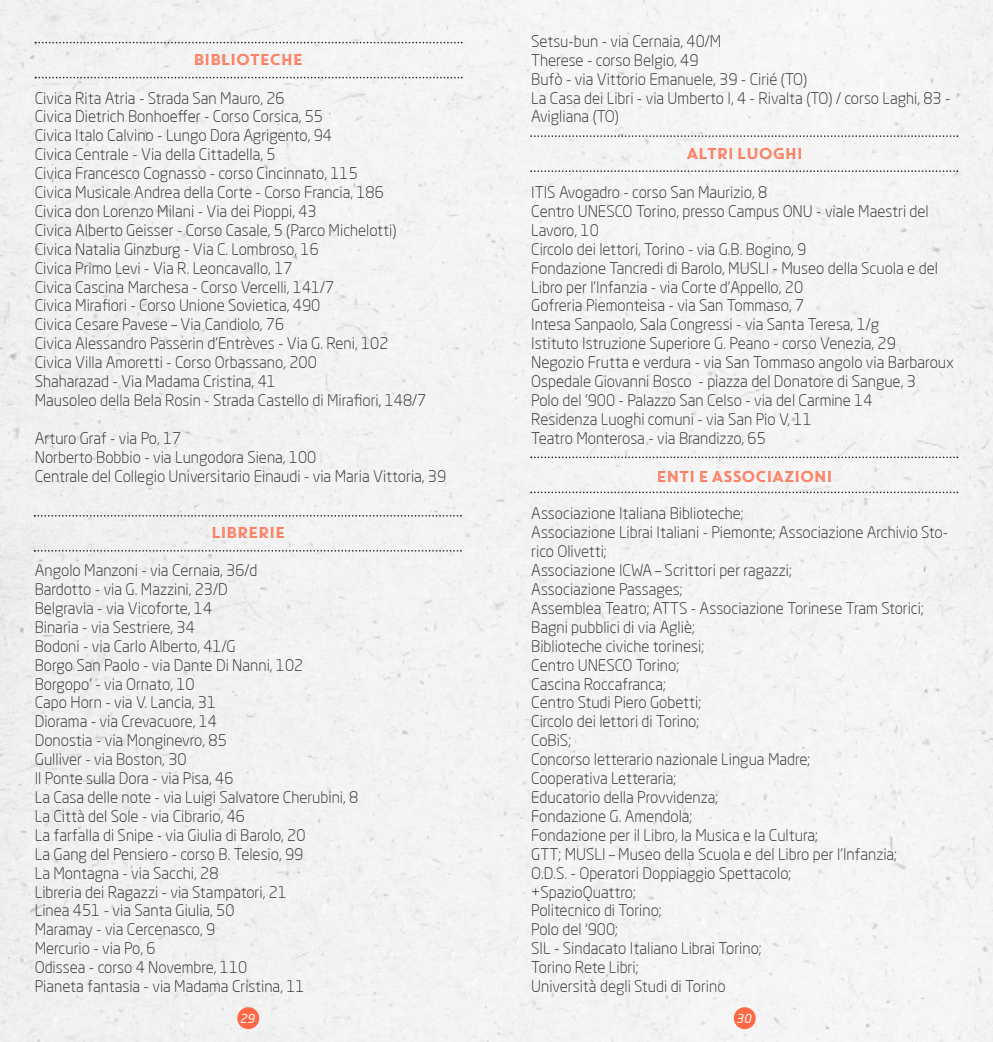
<style>
.page{position:relative;width:993px;height:1042px;background:#fff}
.page>*{position:absolute;margin:0;border:0;box-sizing:border-box;transform-origin:0 0}
.t1{font:300 15.75px/18.9px "Neo Sans Pro";color:#272627}
.t2{font:15.75px "Core Circus 2 D In";letter-spacing:-.15em;color:#ff6845}
.t3{font:italic 12.25px "Neo Sans Pro";color:#fff}
</style>
<div class="page">
<div style="left:0;top:0;width:992px;height:1042px;background:#f3f3f3"></div>
<div style="left:733px;top:1007px;width:22px;height:22px;background:#ff6845;border-radius:50%"></div>
<svg style="left:530px;top:456px;width:427px;height:2px"></svg>
<svg style="left:530px;top:491px;width:427px;height:2px"></svg>
<svg style="left:530px;top:135px;width:427px;height:2px"></svg>
<svg style="left:530px;top:170px;width:427px;height:2px"></svg>
<div style="left:237px;top:1007px;width:22px;height:22px;background:#ff6845;border-radius:50%"></div>
<svg style="left:35px;top:42px;width:427px;height:1px"></svg>
<svg style="left:35px;top:77px;width:427px;height:1px"></svg>
<svg style="left:34px;top:515px;width:427px;height:2px"></svg>
<svg style="left:34px;top:550px;width:427px;height:2px"></svg>
<p class="t2" style="left:192px;top:50px;width:113px">BIBLIOTECHE</p>
<p class="t1" style="left:35px;top:90px;width:393px">Civica Rita Atria - Strada San Mauro, 26<br>Civica Dietrich Bonhoeffer - Corso Corsica, 55<br>Civica Italo Calvino - Lungo Dora Agrigento, 94<br>Civica Centrale - Via della Cittadella, 5<br>Civica Francesco Cognasso - corso Cincinnato, 115<br>Civica Musicale Andrea della Corte - Corso Francia, 186<br>Civica don Lorenzo Milani - Via dei Pioppi, 43<br>Civica Alberto Geisser - Corso Casale, 5 (Parco Michelotti)<br>Civica Natalia Ginzburg - Via C. Lombroso, 16<br>Civica Primo Levi - Via R. Leoncavallo, 17<br>Civica Cascina Marchesa - Corso Vercelli, 141/7<br>Civica Mirafiori - Corso Unione Sovietica, 490<br>Civica Cesare Pavese – Via Candiolo, 76<br>Civica Alessandro Passerin d’Entrèves - Via G. Reni, 102<br>Civica Villa Amoretti - Corso Orbassano, 200<br>Shaharazad - Via Madama Cristina, 41<br>Mausoleo della Bela Rosin - Strada Castello di Mirafiori, 148/7</p>
<p class="t1" style="left:35px;top:430px;width:413px">Arturo Graf - via Po, 17<br>Norberto Bobbio - via Lungodora Siena, 100<br>Centrale del Collegio Universitario Einaudi - via Maria Vittoria, 39</p>
<p class="t2" style="left:210px;top:524px;width:78px">LIBRERIE</p>
<p class="t1" style="left:35px;top:562px;width:325px">Angolo Manzoni - via Cernaia, 36/d<br>Bardotto - via G. Mazzini, 23/D<br>Belgravia - via Vicoforte, 14<br>Binaria - via Sestriere, 34<br>Bodoni - via Carlo Alberto, 41/G<br>Borgo San Paolo - via Dante Di Nanni, 102<br>Borgopo’ - via Ornato, 10<br>Capo Horn - via V. Lancia, 31<br>Diorama - via Crevacuore, 14<br>Donostia - via Monginevro, 85<br>Gulliver - via Boston, 30<br>Il Ponte sulla Dora - via Pisa, 46<br>La Casa delle note - via Luigi Salvatore Cherubini, 8<br>La Città del Sole - via Cibrario, 46<br>La farfalla di Snipe - via Giulia di Barolo, 20<br>La Gang del Pensiero - corso B. Telesio, 99<br>La Montagna - via Sacchi, 28<br>Libreria dei Ragazzi - via Stampatori, 21<br>Linea 451 - via Santa Giulia, 50<br>Maramay - via Cercenasco, 9<br>Mercurio - via Po, 6<br>Odissea - corso 4 Novembre, 110<br>Pianeta fantasia - via Madama Cristina, 11</p>
<p class="t3" style="left:240px;top:1013px;width:16px">29</p>
<p class="t1" style="left:531px;top:33px;width:420px">Setsu-bun - via Cernaia, 40/M<br>Therese - corso Belgio, 49<br>Bufò - via Vittorio Emanuele, 39 - Cirié (TO)<br>La Casa dei Libri - via Umberto I, 4 - Rivalta (TO) / corso Laghi, 83 - Avigliana (TO)</p>
<p class="t2" style="left:685px;top:145px;width:120px">ALTRI LUOGHI</p>
<p class="t1" style="left:531px;top:184px;width:424px">ITIS Avogadro - corso San Maurizio, 8<br>Centro UNESCO Torino, presso Campus ONU - viale Maestri del Lavoro, 10<br>Circolo dei lettori, Torino - via G.B. Bogino, 9<br>Fondazione Tancredi di Barolo, MUSLI - Museo della Scuola e del Libro per l’Infanzia - via Corte d'Appello, 20<br>Gofreria Piemonteisa - via San Tommaso, 7<br>Intesa Sanpaolo, Sala Congressi - via Santa Teresa, 1/g<br>Istituto Istruzione Superiore G. Peano - corso Venezia, 29<br>Negozio Frutta e verdura - via San Tommaso angolo via Barbaroux Ospedale Giovanni Bosco - piazza del Donatore di Sangue, 3<br>Polo del '900 - Palazzo San Celso - via del Carmine 14<br>Residenza Luoghi comuni - via San Pio V, 11<br>Teatro Monterosa - via Brandizzo, 65</p>
<p class="t2" style="left:655px;top:467px;width:180px">ENTI E ASSOCIAZIONI</p>
<p class="t1" style="left:531px;top:506px;width:418px">Associazione Italiana Biblioteche;<br>Associazione Librai Italiani - Piemonte; Associazione Archivio Sto&shy;rico Olivetti;<br>Associazione ICWA – Scrittori per ragazzi;<br>Associazione Passages;<br>Assemblea Teatro; ATTS - Associazione Torinese Tram Storici;<br>Bagni pubblici di via Agliè;<br>Biblioteche civiche torinesi;<br>Centro UNESCO Torino;<br>Cascina Roccafranca;<br>Centro Studi Piero Gobetti;<br>Circolo dei lettori di Torino;<br>CoBiS;<br>Concorso letterario nazionale Lingua Madre;<br>Cooperativa Letteraria;<br>Educatorio della Provvidenza;<br>Fondazione G. Amendola;<br>Fondazione per il Libro, la Musica e la Cultura;<br>GTT; MUSLI – Museo della Scuola e del Libro per l’Infanzia;<br>O.D.S. - Operatori Doppiaggio Spettacolo;<br>+SpazioQuattro;<br>Politecnico di Torino;<br>Polo del ‘900;<br>SIL - Sindacato Italiano Librai Torino;<br>Torino Rete Libri;<br>Università degli Studi di Torino</p>
<p class="t3" style="left:736px;top:1013px;width:16px">30</p>
</div>
